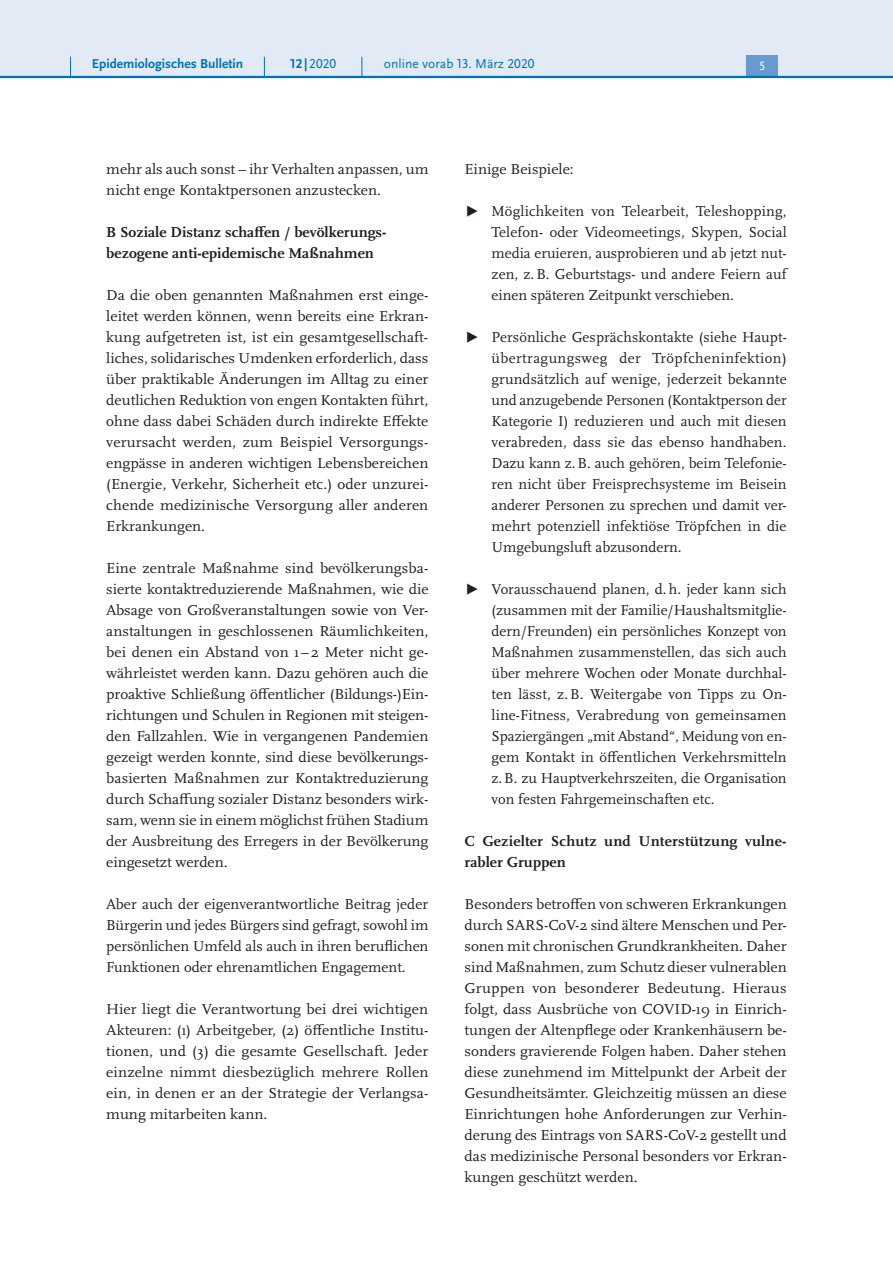
<style>
.page{position:relative;width:893px;height:1263px;background:#fff}
.page>*{position:absolute;margin:0;border:0;box-sizing:border-box;transform-origin:0 0}
.P_-_Fließtext{font:15px/21px "Scala Pro";color:#231f20;text-align:justify;scale:1.04 1}
.P_-_Fließtext-2{font:15px/21px "Scala Pro";color:#231f20;text-align:justify}
.P_-_Fließtext-3{font:700 15px/21px "Scala Pro";color:#231f20;scale:1.04 1}
.t1{font:13.5px "Scala Sans Pro";color:#0072bc}
.t2{font:700 13.5px "Scala Sans Pro";color:#0072bc}
.t3{font:12.45px "Scala Sans Pro";color:#fff}
.s1{font-weight:700}
.s2{font-family:"Scala Sans Pro"}
</style>
<div class="page">
<div style="left:0;top:0;width:893px;height:77px;background:#e2eaf6"></div>
<div style="left:746px;top:55px;width:32px;height:21px;background:#679ad1"></div>
<hr style="left:0;top:76px;width:893px;height:2px;background:#0072bc">
<svg style="left:70px;top:57px;width:1px;height:19px"></svg>
<svg style="left:264px;top:57px;width:1px;height:19px"></svg>
<svg style="left:362px;top:57px;width:1px;height:19px"></svg>
<p class="t2" style="left:92px;top:55px;width:153px">Epidemiologisches Bulletin</p>
<p class="t1" style="left:290px;top:55px;width:47px"><span class="s1">12 |</span>2020</p>
<p class="t1" style="left:384px;top:55px;width:152px">online vorab 13. März 2020</p>
<p class="t3" style="left:759px;top:59px;width:8px">5</p>
<p class="P_-_Fließtext" style="left:106px;top:158px;width:311px">mehr als auch sonst – ihr Verhalten anpassen, um nicht enge Kontaktpersonen anzustecken.</p>
<p class="P_-_Fließtext-3" style="left:106px;top:221px;width:271px">B Soziale Distanz schaffen / bevölkerungs-</p>
<p class="P_-_Fließtext-3" style="left:106px;top:242px;width:259px">bezogene anti-epidemische Maßnahmen</p>
<p class="P_-_Fließtext" style="left:106px;top:284px;width:311px">Da die oben genannten Maßnahmen erst einge&shy;leitet werden können, wenn bereits eine Erkran&shy;kung aufgetreten ist, ist ein gesamtgesellschaft&shy;liches, solidarisches Umdenken erforderlich, dass über praktikable Änderungen im Alltag zu einer deutlichen Reduktion von engen Kontakten führt, ohne dass dabei Schäden durch indirekte Effekte verursacht werden, zum Beispiel Versorgungs&shy;engpässe in anderen wichtigen Lebensbereichen (Energie, Verkehr, Sicherheit etc.) oder unzurei&shy;chende medizinische Versorgung aller anderen Erkrankungen.</p>
<p class="P_-_Fließtext" style="left:106px;top:557px;width:311px">Eine zentrale Maßnahme sind bevölkerungsba&shy;sierte kontaktreduzierende Maßnahmen, wie die Absage von Großveranstaltungen sowie von Ver&shy;anstaltungen in geschlossenen Räumlichkeiten, bei denen ein Abstand von 1 –2 Meter nicht ge&shy;währleistet werden kann. Dazu gehören auch die proaktive Schließung öffentlicher (Bildungs-)Ein&shy;richtungen und Schulen in Regionen mit steigen&shy;den Fallzahlen. Wie in vergangenen Pandemien gezeigt werden konnte, sind diese bevölkerungs&shy;basierten Maßnahmen zur Kontaktreduzierung durch Schaffung sozialer Distanz besonders wirk&shy;sam, wenn sie in einem möglichst frühen Stadium der Ausbreitung des Erregers in der Bevölkerung eingesetzt werden.</p>
<p class="P_-_Fließtext-2" style="left:106px;top:893px;width:324px">Aber auch der eigenverantwortliche Beitrag jeder Bürgerin und jedes Bürgers sind gefragt, sowohl im persönlichen Umfeld als auch in ihren beruflichen Funktionen oder ehrenamtlichen Engagement.</p>
<p class="P_-_Fließtext" style="left:106px;top:998px;width:311px">Hier liegt die Verantwortung bei drei wichtigen Akteuren: (1) Arbeitgeber, (2) öffentliche Institu&shy;tionen, und (3) die gesamte Gesellschaft. Jeder einzelne nimmt diesbezüglich mehrere Rollen ein, in denen er an der Strategie der Verlangsa&shy;mung mitarbeiten kann.</p>
<p class="P_-_Fließtext" style="left:465px;top:158px;width:107px">Einige Beispiele:</p>
<p class="P_-_Fließtext-2" style="left:492px;top:200px;width:297px;text-indent:-27px"><span class="s2">▶</span> Möglichkeiten von Telearbeit, Teleshopping, Telefon- oder Videomeetings, Skypen, Social media eruieren, ausprobieren und ab jetzt nut&shy;zen, z.B. Geburtstags- und andere Feiern auf einen späteren Zeitpunkt verschieben.</p>
<p class="P_-_Fließtext-2" style="left:492px;top:326px;width:297px;text-indent:-27px"><span class="s2">▶</span> Persönliche Gesprächskontakte (siehe Haupt&shy;übertragungsweg der Tröpfcheninfektion) grundsätzlich auf wenige, jederzeit bekannte und anzugebende Personen (Kontaktperson der Kategorie I) reduzieren und auch mit diesen verabreden, dass sie das ebenso handhaben.<br>Dazu kann z.B. auch gehören, beim Telefonie&shy;ren nicht über Freisprechsysteme im Beisein anderer Personen zu sprechen und damit ver&shy;mehrt potenziell infektiöse Tröpfchen in die Umgebungsluft abzusondern.</p>
<p class="P_-_Fließtext-2" style="left:492px;top:578px;width:297px;text-indent:-27px"><span class="s2">▶</span> Vorausschauend planen, d. h. jeder kann sich (zusammen mit der Familie/Haushaltsmitglie&shy;dern/Freunden) ein persönliches Konzept von Maßnahmen zusammenstellen, das sich auch über mehrere Wochen oder Monate durchhal&shy;ten lässt, z.B. Weitergabe von Tipps zu On&shy;line-Fitness, Verabredung von gemeinsamen Spaziergängen „mit Abstand“, Meidung von en&shy;gem Kontakt in öffentlichen Verkehrsmitteln z.B. zu Hauptverkehrszeiten, die Organisation von festen Fahrgemeinschaften etc.</p>
<p class="P_-_Fließtext-3" style="left:465px;top:830px;width:311px">C Gezielter Schutz und Unterstützung vulne&shy;rabler Gruppen</p>
<p class="P_-_Fließtext" style="left:465px;top:893px;width:311px">Besonders betroffen von schweren Erkrankungen durch SARS-CoV-2 sind ältere Menschen und Per&shy;sonen mit chronischen Grundkrankheiten. Daher sind Maßnahmen, zum Schutz dieser vulnerablen Gruppen von besonderer Bedeutung. Hieraus folgt, dass Ausbrüche von COVID-19 in Einrich&shy;tungen der Altenpflege oder Krankenhäusern be&shy;sonders gravierende Folgen haben. Daher stehen diese zunehmend im Mittelpunkt der Arbeit der Gesundheitsämter. Gleichzeitig müssen an diese Einrichtungen hohe Anforderungen zur Verhin&shy;derung des Eintrags von SARS-CoV-2 gestellt und das medizinische Personal besonders vor Erkran&shy;kungen geschützt werden.</p>
</div>
